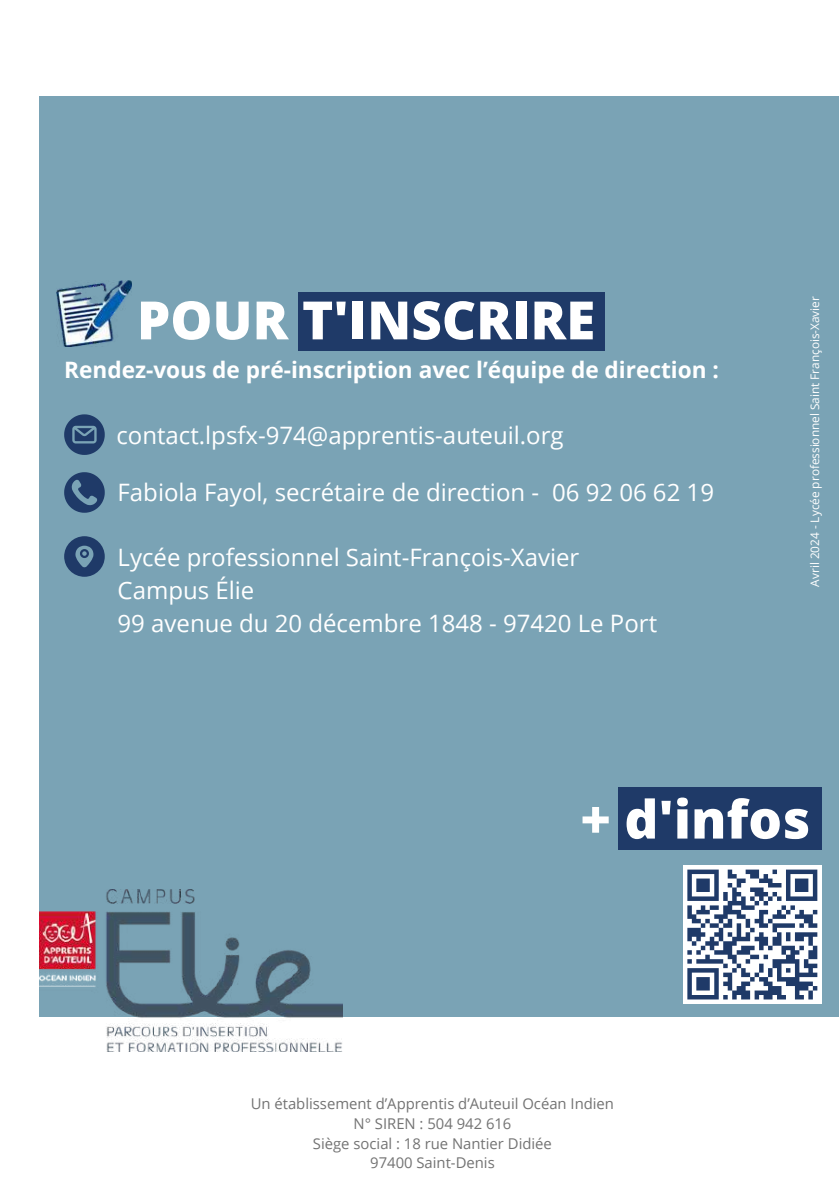
<style>
.page{position:relative;width:839px;height:1191px;background:#fff}
.page>*{position:absolute;margin:0;border:0;box-sizing:border-box;transform-origin:0 0}
.t1{font:800 52.8px "Open Sans";color:#fff}
.t2{font:24px/33px "Open Sans";color:#fff}
.t3{font:700 22.6px "Open Sans";color:#fff}
.t4{font:14.8px/19.8px "Open Sans";color:#737373;text-align:center}
.t5{font:11.8px "Open Sans";color:#fff}
</style>
<div class="page">
<div style="left:39px;top:96px;width:799px;height:921px;background:#7aa3b5"></div>
<div style="left:618px;top:787px;width:203px;height:63px;background:#1f3a68"></div>
<img style="left:57px;top:281px;width:75px;height:66px">
<svg style="left:64px;top:472px;width:41px;height:41px"></svg>
<svg style="left:64px;top:414px;width:41px;height:41px"></svg>
<svg style="left:64px;top:536px;width:41px;height:41px"></svg>
<div style="left:298px;top:292px;width:307px;height:59px;background:#1f3a68"></div>
<div style="left:682px;top:865px;width:139px;height:139px;background:#fff"></div>
<svg style="left:682px;top:867px;width:136px;height:135px"></svg>
<img style="left:39px;top:890px;width:303px;height:162px">
<h1 class="t1" style="left:137px;top:283px;width:460px">POUR T'INSCRIRE</h1>
<p class="t5" style="left:806px;top:587px;width:292px;rotate:-90deg">Avril 2024 - Lycée professionnel Saint François-Xavier</p>
<p class="t3" style="left:64px;top:354px;width:656px">Rendez-vous de pré-inscription avec l’équipe de direction :</p>
<p class="t2" style="left:116px;top:418px;width:448px">contact.lpsfx-974@apprentis-auteuil.org</p>
<p class="t2" style="left:118px;top:476px;width:598px">Fabiola Fayol, secrétaire de direction - 06 92 06 62 19</p>
<p class="t2" style="left:118px;top:540px;width:541px">Lycée professionnel Saint-François-Xavier<br>Campus Élie<br>99 avenue du 20 décembre 1848 - 97420 Le Port</p>
<h1 class="t1" style="left:580px;top:782px;width:231px">+ d'infos</h1>
<p class="t4" style="left:251px;top:1093px;width:365px">Un établissement d’Apprentis d’Auteuil Océan Indien<br>N° SIREN : 504 942 616<br>Siège social : 18 rue Nantier Didiée<br>97400 Saint-Denis</p>
</div>
